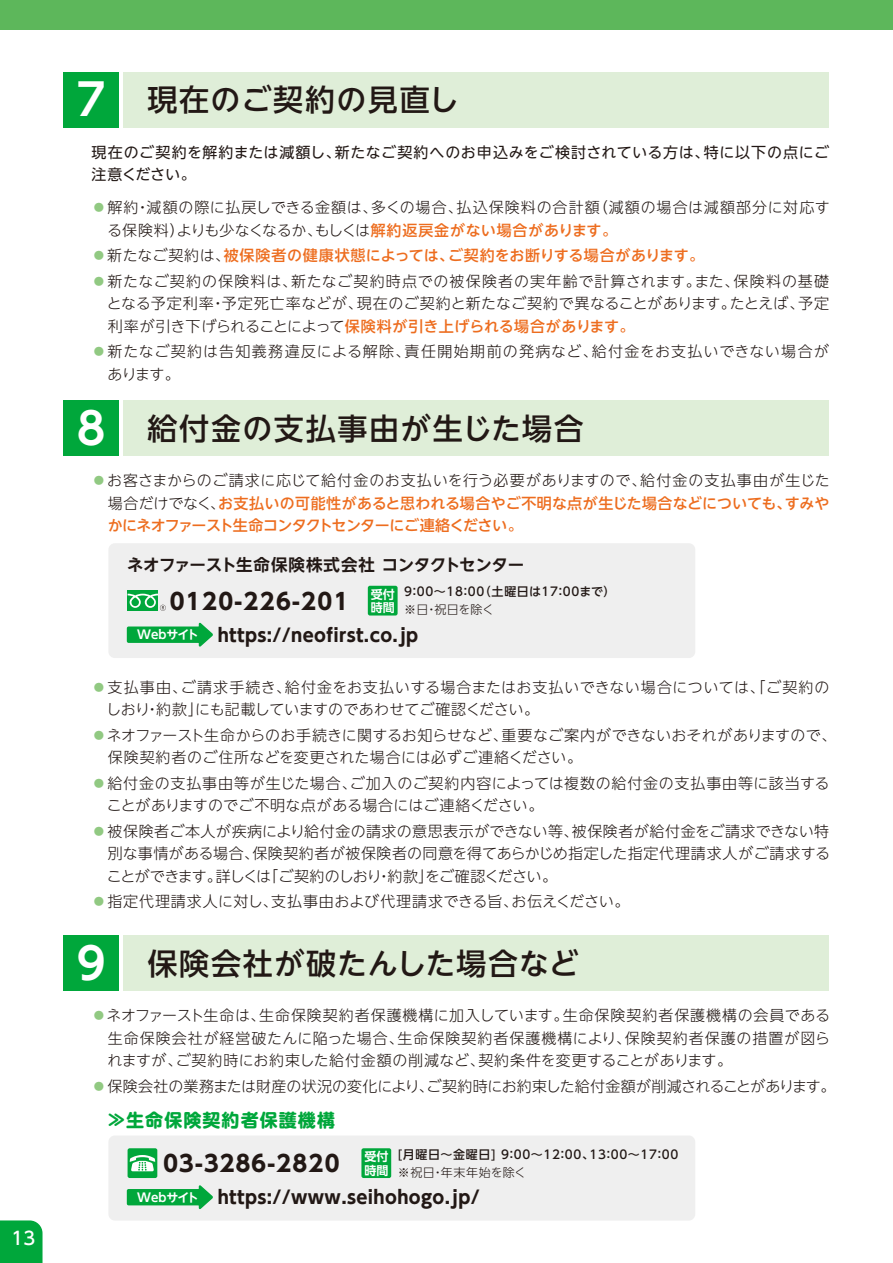
<style>
.page{position:relative;width:893px;height:1263px;background:#fff}
.page>*{position:absolute;margin:0;border:0;box-sizing:border-box;transform-origin:0 0}
.t1{font:500 30px "UD Shin Go NT Pro";letter-spacing:.05em;color:#221815}
.t2{font:700 22.5px "UD Shin Go NT Pro";letter-spacing:-.295em;color:#221815}
.t3{font:700 22.5px "UD Shin Go NT Pro";letter-spacing:.06em;color:#221815}
.t4{font:700 18px "UD Shin Go NT Pro";letter-spacing:.02em;color:#221815}
.t5{font:700 18px "UD Shin M Go Pro";letter-spacing:.06em;color:#00a73b}
.t6{font:500 18px "UD Shin Go NT Pro";color:#fff}
.t7{font:700 16.5px "UD Shin Go NT Pro De";letter-spacing:-.02em;color:#221815}
.t8{font:300 15px/22.5px "UD Shin Go NT Pro";letter-spacing:.06em;color:#221815;text-align:justify}
.t9{font:500 15px/22.5px "UD Shin Go NT Pro";letter-spacing:-.02em;color:#ed6d1f;text-align:justify}
.t10{font:300 15px/22.5px "UD Shin Go NT Pro";letter-spacing:.03em;color:#221815}
.t11{font:300 15px/22.5px "UD Shin Go NT Pro";letter-spacing:.08em;color:#221815}
.t12{font:15px/22.5px "UD Shin Go NT Pro";letter-spacing:.045em;color:#221815}
.t13{font:300 15px/22.5px "UD Shin Go NT Pro";letter-spacing:.095em;color:#221815}
.t14{font:300 15px "UD Shin Go NT Pro";letter-spacing:.025em;color:#221815}
.t15{font:500 15px "UD Shin Go NT Pro";letter-spacing:.035em;color:#ed6d1f}
.t16{font:500 12px "UD Shin Go NT Pro";letter-spacing:.06em;color:#221815}
.t17{font:300 12px "UD Shin Go NT Pro";letter-spacing:.04em;color:#221815}
.t18{font:700 12px/13.5px "UD Shin Go NT Pro De";color:#fff}
.s1{font-family:"UD Shin Go NT Pro De";font-weight:700;font-size:43.5px;color:#fff}
.s2{color:#91c982}
.s3{font-weight:500;color:#ed6d1f}
.s4{font-weight:300;color:#91c982}
.s5{font-weight:300;color:#221815}
.s6{font-family:"UD Shin Go NT Pro De";font-size:12px;color:#fff}
</style>
<div class="page">
<div style="left:0;top:1220px;width:43px;height:43px;background:#00a73b"></div>
<div style="left:123px;top:72px;width:706px;height:56px;background:#dfeed8"></div>
<div style="left:64px;top:72px;width:55px;height:56px;background:#00a73b"></div>
<div style="left:123px;top:936px;width:706px;height:55px;background:#dfeed8"></div>
<div style="left:64px;top:936px;width:55px;height:55px;background:#00a73b"></div>
<div style="left:108px;top:1135px;width:587px;height:85px;background:#efefef;border-radius:6px"></div>
<div style="left:361px;top:1148px;width:30px;height:30px;background:#00a73b;border-radius:2px"></div>
<div style="left:128px;top:1148px;width:29px;height:30px;background:#00a73b;border-radius:2px"></div>
<svg style="left:130px;top:1155px;width:25px;height:16px"></svg>
<svg style="left:126px;top:1185px;width:87px;height:24px"></svg>
<div style="left:108px;top:543px;width:587px;height:115px;background:#efefef;border-radius:6px"></div>
<div style="left:123px;top:401px;width:706px;height:55px;background:#dfeed8"></div>
<div style="left:64px;top:401px;width:55px;height:55px;background:#00a73b"></div>
<div style="left:368px;top:586px;width:30px;height:29px;background:#00a73b;border-radius:2px"></div>
<svg style="left:126px;top:622px;width:87px;height:25px"></svg>
<div style="left:128px;top:590px;width:30px;height:21px;background:#00a73c"></div>
<svg style="left:128px;top:594px;width:38px;height:17px"></svg>
<div style="left:0;top:0;width:893px;height:30px;background:#5db75b"></div>
<p class="t6" style="left:12px;top:1223px;width:25px">13</p>
<h1 class="t1" style="left:77px;top:75px;width:383px"><span class="s1">7</span> 現在のご契約の見直し</h1>
<p class="t12" style="left:91px;top:140px;width:739px">現在のご契約を解約または減額し、新たなご契約へのお申込みをご検討されている方は、特に以下の点にご注意ください。</p>
<p class="t8" style="left:107px;top:196px;width:724px;text-indent:-16px"><span class="s2">●</span>解約・減額の際に払戻しできる金額は、多くの場合、払込保険料の合計額（減額の場合は減額部分に対応する保険料）よりも少なくなるか、もしくは<span class="s3">解約返戻金がない場合があります。</span></p>
<p class="t15" style="left:91px;top:243px;width:614px"><span class="s4">●</span><span class="s5">新たなご契約は、</span>被保険者の健康状態によっては、ご契約をお断りする場合があります。</p>
<p class="t8" style="left:107px;top:269px;width:724px;text-indent:-15px"><span class="s2">●</span>新たなご契約の保険料は、新たなご契約時点での被保険者の実年齢で計算されます。また、保険料の基礎となる予定利率・予定死亡率などが、現在のご契約と新たなご契約で異なることがあります。たとえば、予定利率が引き下げられることによって<span class="s3">保険料が引き上げられる場合があります。</span></p>
<p class="t13" style="left:108px;top:340px;width:723px;text-indent:-16px"><span class="s2">●</span>新たなご契約は告知義務違反による解除、責任開始期前の発病など、給付金をお支払いできない場合があります。</p>
<h1 class="t1" style="left:77px;top:404px;width:508px"><span class="s1">8</span> 給付金の支払事由が生じた場合</h1>
<p class="t9" style="left:108px;top:469px;width:724px;text-indent:-16px"><span class="s4">●</span><span class="s5">お客さまからのご請求に応じて給付金のお支払いを行う必要がありますので、給付金の支払事由が生じた場合だけでなく、</span>お支払いの可能性があると思われる場合やご不明な点が生じた場合などについても、すみやかにネオファースト生命コンタクトセンターにご連絡ください。</p>
<p class="t7" style="left:127px;top:551px;width:399px">ネオファースト生命保険株式会社 コンタクトセンター</p>
<h2 class="t3" style="left:170px;top:583px;width:180px">0120-226-201</h2>
<p class="t16" style="left:404px;top:582px;width:213px">9：00～18：00（土曜日は17：00まで）</p>
<p class="t18" style="left:371px;top:587px;width:25px">受付時間</p>
<p class="t4" style="left:137px;top:620px;width:282px"><span class="s6">Webサイト</span> https://neofirst.co.jp</p>
<p class="t17" style="left:404px;top:599px;width:92px">※日・祝日を除く</p>
<p class="t11" style="left:106px;top:675px;width:725px;text-indent:-15px"><span class="s2">●</span>支払事由、ご請求手続き、給付金をお支払いする場合またはお支払いできない場合については、「ご契約のしおり・約款」にも記載していますのであわせてご確認ください。</p>
<p class="t10" style="left:108px;top:723px;width:730px;text-indent:-16px"><span class="s2">●</span>ネオファースト生命からのお手続きに関するお知らせなど、重要なご案内ができないおそれがありますので、保険契約者のご住所などを変更された場合には必ずご連絡ください。</p>
<p class="t8" style="left:107px;top:771px;width:724px;text-indent:-15px"><span class="s2">●</span>給付金の支払事由等が生じた場合、ご加入のご契約内容によっては複数の給付金の支払事由等に該当することがありますのでご不明な点がある場合にはご連絡ください。</p>
<p class="t8" style="left:107px;top:819px;width:725px;text-indent:-15px"><span class="s2">●</span>被保険者ご本人が疾病により給付金の請求の意思表示ができない等、被保険者が給付金をご請求できない特別な事情がある場合、保険契約者が被保険者の同意を得てあらかじめ指定した指定代理請求人がご請求することができます。詳しくは「ご契約のしおり・約款」をご確認ください。</p>
<p class="t8" style="left:91px;top:889px;width:540px"><span class="s2">●</span>指定代理請求人に対し、支払事由および代理請求できる旨、お伝えください。</p>
<h1 class="t1" style="left:77px;top:939px;width:504px"><span class="s1">9</span> 保険会社が破たんした場合など</h1>
<p class="t8" style="left:108px;top:1004px;width:724px;text-indent:-16px"><span class="s2">●</span>ネオファースト生命は、生命保険契約者保護機構に加入しています。生命保険契約者保護機構の会員である生命保険会社が経営破たんに陥った場合、生命保険契約者保護機構により、保険契約者保護の措置が図られますが、ご契約時にお約束した給付金額の削減など、契約条件を変更することがあります。</p>
<p class="t14" style="left:91px;top:1074px;width:746px"><span class="s2">●</span>保険会社の業務または財産の状況の変化により、ご契約時にお約束した給付金額が削減されることがあります。</p>
<p class="t5" style="left:108px;top:1105px;width:229px">≫生命保険契約者保護機構</p>
<h2 class="t2" style="left:159px;top:1145px;width:182px">０３-３２８６-２820</h2>
<p class="t4" style="left:218px;top:1182px;width:263px">https://www.seihohogo.jp/</p>
<p class="t16" style="left:398px;top:1145px;width:282px">[月曜日～金曜日] 9：00～12：00、13：00～17：00</p>
<p class="t17" style="left:398px;top:1162px;width:130px">※祝日・年末年始を除く</p>
<p class="t18" style="left:364px;top:1149px;width:25px">受付時間</p>
<p class="t18" style="left:137px;top:1190px;width:63px">Webサイト</p>
</div>
